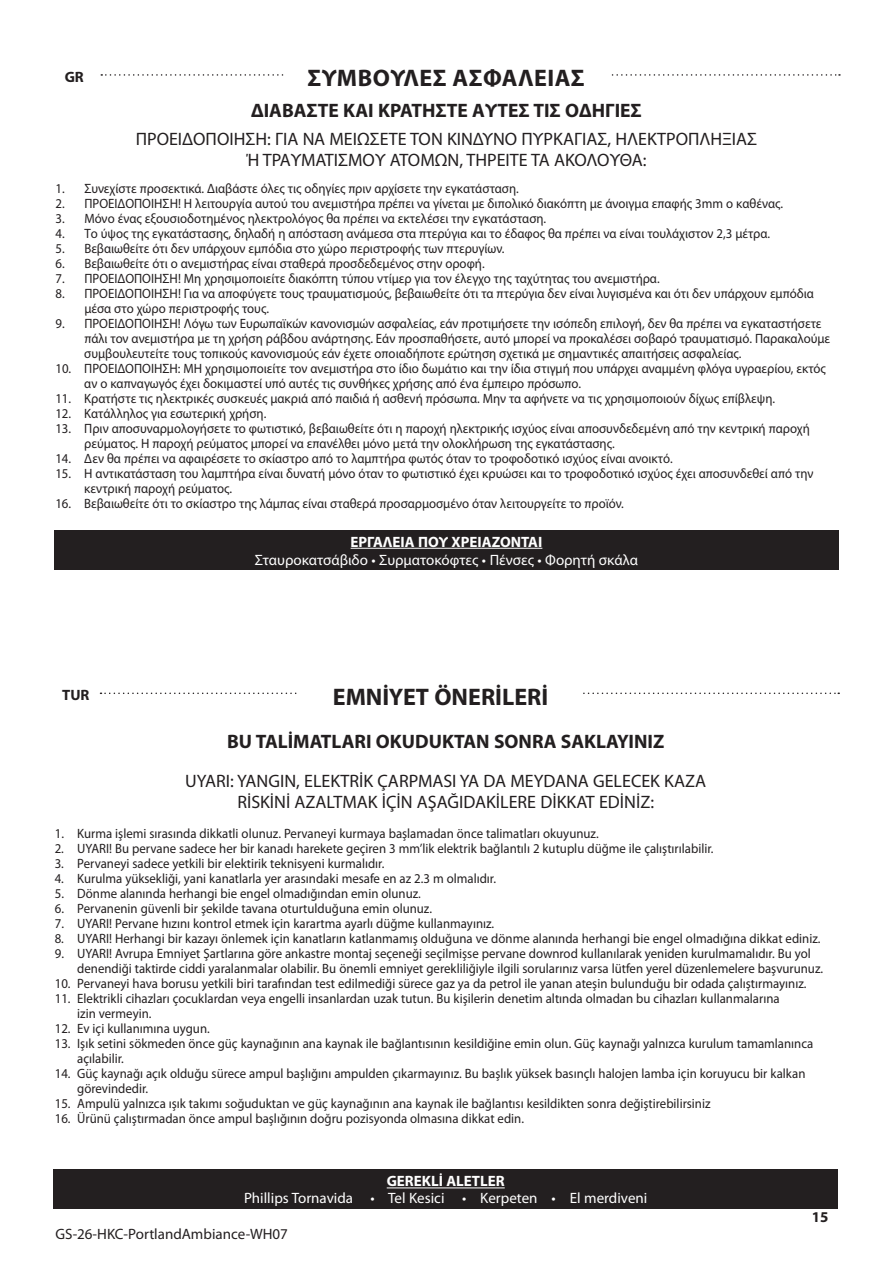
<style>
.page{position:relative;width:893px;height:1263px;background:#fff}
.page>*{position:absolute;margin:0;border:0;box-sizing:border-box;transform-origin:0 0}
.t1{font:700 24px "Myriad Pro";letter-spacing:.02em;color:#231f20}
.t2{font:700 24px "Myriad Pro";color:#231f20}
.t3{font:700 19.5px "Myriad Pro";color:#231f20}
.t4{font:18px/21px "Myriad Pro";color:#231f20;text-align:center}
.t5{font:15px "Myriad Pro";color:#fff}
.t6{font:700 15px "Myriad Pro";color:#fff}
.t7{font:15px "Myriad Pro";color:#231f20}
.t8{font:700 15px "Myriad Pro";color:#231f20}
.t9{font:13.5px/15px "Myriad Pro";color:#231f20;scale:.95 1}
</style>
<div class="page">
<div style="left:53px;top:1169px;width:785px;height:40px;background:#231f20"></div>
<hr style="left:387px;top:1187px;width:118px;height:1px;background:#fff">
<svg style="left:100px;top:692px;width:739px;height:2px"></svg>
<div style="left:299px;top:672px;width:283px;height:47px;background:#fff"></div>
<div style="left:54px;top:530px;width:785px;height:40px;background:#231f20"></div>
<hr style="left:351px;top:548px;width:191px;height:1px;background:#fff">
<svg style="left:101px;top:74px;width:739px;height:2px"></svg>
<div style="left:284px;top:54px;width:324px;height:46px;background:#fff"></div>
<p class="t8" style="left:65px;top:67px;width:21px">GR</p>
<h1 class="t1" style="left:308px;top:62px;width:279px">ΣΥΜΒΟΥΛΕΣ ΑΣΦΑΛΕΙΑΣ</h1>
<h2 class="t3" style="left:251px;top:97px;width:392px">ΔΙΑΒΑΣΤΕ ΚΑΙ ΚΡΑΤΗΣΤΕ ΑΥΤΕΣ ΤΙΣ ΟΔΗΓΙΕΣ</h2>
<h3 class="t4" style="left:136px;top:128px;width:623px">ΠΡΟΕΙΔΟΠΟΙΗΣΗ: ΓΙΑ ΝΑ ΜΕΙΩΣΕΤΕ ΤΟΝ ΚΙΝΔΥΝΟ ΠΥΡΚΑΓΙΑΣ, ΗΛΕΚΤΡΟΠΛΗΞΙΑΣ<br>Ή ΤΡΑΥΜΑΤΙΣΜΟΥ ΑΤΟΜΩΝ, ΤΗΡΕΙΤΕ ΤΑ ΑΚΟΛΟΥΘΑ:</h3>
<p class="t9" style="left:56px;top:181px;width:489px">1. Συνεχίστε προσεκτικά. Διαβάστε όλες τις οδηγίες πριν αρχίσετε την εγκατάσταση.</p>
<p class="t9" style="left:56px;top:196px;width:767px">2. ΠΡΟΕΙΔΟΠΟΙΗΣΗ! Η λειτουργία αυτού του ανεμιστήρα πρέπει να γίνεται με διπολικό διακόπτη με άνοιγμα επαφής 3mm ο καθένας.</p>
<p class="t9" style="left:56px;top:211px;width:518px">3. Μόνο ένας εξουσιοδοτημένος ηλεκτρολόγος θα πρέπει να εκτελέσει την εγκατάσταση.</p>
<p class="t9" style="left:56px;top:226px;width:754px">4. Το ύψος της εγκατάστασης, δηλαδή η απόσταση ανάμεσα στα πτερύγια και το έδαφος θα πρέπει να είναι τουλάχιστον 2,3 μέτρα.</p>
<p class="t9" style="left:56px;top:241px;width:474px">5. Βεβαιωθείτε ότι δεν υπάρχουν εμπόδια στο χώρο περιστροφής των πτερυγίων.</p>
<p class="t9" style="left:55px;top:256px;width:453px">6. Βεβαιωθείτε ότι ο ανεμιστήρας είναι σταθερά προσδεδεμένος στην οροφή.</p>
<p class="t9" style="left:55px;top:271px;width:637px">7. ΠΡΟΕΙΔΟΠΟΙΗΣΗ! Μη χρησιμοποιείτε διακόπτη τύπου ντίμερ για τον έλεγχο της ταχύτητας του ανεμιστήρα.</p>
<p class="t9" style="left:84px;top:286px;width:769px;text-indent:-29px">8. ΠΡΟΕΙΔΟΠΟΙΗΣΗ! Για να αποφύγετε τους τραυματισμούς, βεβαιωθείτε ότι τα πτερύγια δεν είναι λυγισμένα και ότι δεν υπάρχουν εμπόδια μέσα στο χώρο περιστροφής τους.</p>
<p class="t9" style="left:84px;top:316px;width:787px;text-indent:-29px">9. ΠΡΟΕΙΔΟΠΟΙΗΣΗ! Λόγω των Ευρωπαϊκών κανονισμών ασφαλείας, εάν προτιμήσετε την ισόπεδη επιλογή, δεν θα πρέπει να εγκαταστήσετε πάλι τον ανεμιστήρα με τη χρήση ράβδου ανάρτησης. Εάν προσπαθήσετε, αυτό μπορεί να προκαλέσει σοβαρό τραυματισμό. Παρακαλούμε συμβουλευτείτε τους τοπικούς κανονισμούς εάν έχετε οποιαδήποτε ερώτηση σχετικά με σημαντικές απαιτήσεις ασφαλείας.</p>
<p class="t9" style="left:84px;top:361px;width:782px;text-indent:-29px">10. ΠΡΟΕΙΔΟΠΟΙΗΣΗ: ΜΗ χρησιμοποιείτε τον ανεμιστήρα στο ίδιο δωμάτιο και την ίδια στιγμή που υπάρχει αναμμένη φλόγα υγραερίου, εκτός αν ο καπναγωγός έχει δοκιμαστεί υπό αυτές τις συνθήκες χρήσης από ένα έμπειρο πρόσωπο.</p>
<p class="t9" style="left:55px;top:391px;width:759px">11. Κρατήστε τις ηλεκτρικές συσκευές μακριά από παιδιά ή ασθενή πρόσωπα. Μην τα αφήνετε να τις χρησιμοποιούν δίχως επίβλεψη.</p>
<p class="t9" style="left:55px;top:406px;width:224px">12. Κατάλληλος για εσωτερική χρήση.</p>
<p class="t9" style="left:84px;top:421px;width:765px;text-indent:-29px">13. Πριν αποσυναρμολογήσετε το φωτιστικό, βεβαιωθείτε ότι η παροχή ηλεκτρικής ισχύος είναι αποσυνδεδεμένη από την κεντρική παροχή ρεύματος. Η παροχή ρεύματος μπορεί να επανέλθει μόνο μετά την ολοκλήρωση της εγκατάστασης.</p>
<p class="t9" style="left:55px;top:451px;width:651px">14. Δεν θα πρέπει να αφαιρέσετε το σκίαστρο από το λαμπτήρα φωτός όταν το τροφοδοτικό ισχύος είναι ανοικτό.</p>
<p class="t9" style="left:84px;top:466px;width:769px;text-indent:-29px">15. Η αντικατάσταση του λαμπτήρα είναι δυνατή μόνο όταν το φωτιστικό έχει κρυώσει και το τροφοδοτικό ισχύος έχει αποσυνδεθεί από την κεντρική παροχή ρεύματος.</p>
<p class="t9" style="left:55px;top:496px;width:600px">16. Βεβαιωθείτε ότι το σκίαστρο της λάμπας είναι σταθερά προσαρμοσμένο όταν λειτουργείτε το προϊόν.</p>
<p class="t8" style="left:62px;top:685px;width:29px">TUR</p>
<p class="t6" style="left:351px;top:532px;width:193px">ΕΡΓΑΛΕΙΑ ΠΟΥ ΧΡΕΙΑΖΟΝΤΑΙ</p>
<p class="t5" style="left:255px;top:550px;width:385px">Σταυροκατσάβιδο • Συρματοκόφτες • Πένσες • Φορητή σκάλα</p>
<h1 class="t2" style="left:333px;top:681px;width:217px">EMNİYET ÖNERİLERİ</h1>
<h2 class="t3" style="left:227px;top:729px;width:439px">BU TALİMATLARI OKUDUKTAN SONRA SAKLAYINIZ</h2>
<h3 class="t4" style="left:185px;top:770px;width:522px">UYARI: YANGIN, ELEKTRİK ÇARPMASI YA DA MEYDANA GELECEK KAZA<br>RİSKİNİ AZALTMAK İÇİN AŞAĞIDAKİLERE DİKKAT EDİNİZ:</h3>
<p class="t9" style="left:55px;top:825px;width:574px">1. Kurma işlemi sırasında dikkatli olunuz. Pervaneyi kurmaya başlamadan önce talimatları okuyunuz.</p>
<p class="t9" style="left:55px;top:840px;width:695px">2. UYARI! Bu pervane sadece her bir kanadı harekete geçiren 3 mm’lik elektrik bağlantılı 2 kutuplu düğme ile çalıştırılabilir.</p>
<p class="t9" style="left:55px;top:855px;width:349px">3. Pervaneyi sadece yetkili bir elektirik teknisyeni kurmalıdır.</p>
<p class="t9" style="left:55px;top:870px;width:466px">4. Kurulma yüksekliği, yani kanatlarla yer arasındaki mesafe en az 2.3 m olmalıdır.</p>
<p class="t9" style="left:55px;top:885px;width:387px">5. Dönme alanında herhangi bie engel olmadığından emin olunuz.</p>
<p class="t9" style="left:55px;top:900px;width:399px">6. Pervanenin güvenli bir şekilde tavana oturtulduğuna emin olunuz.</p>
<p class="t9" style="left:55px;top:915px;width:464px">7. UYARI! Pervane hızını kontrol etmek için karartma ayarlı düğme kullanmayınız.</p>
<p class="t9" style="left:55px;top:930px;width:808px">8. UYARI! Herhangi bir kazayı önlemek için kanatların katlanmamış olduğuna ve dönme alanında herhangi bie engel olmadığına dikkat ediniz.</p>
<p class="t9" style="left:77px;top:945px;width:787px;text-indent:-22px">9. UYARI! Avrupa Emniyet Şartlarına göre ankastre montaj seçeneği seçilmişse pervane downrod kullanılarak yeniden kurulmamalıdır. Bu yol denendiği taktirde ciddi yaralanmalar olabilir. Bu önemli emniyet gerekliliğiyle ilgili sorularınız varsa lütfen yerel düzenlemelere başvurunuz.</p>
<p class="t9" style="left:55px;top:975px;width:793px">10. Pervaneyi hava borusu yetkili biri tarafından test edilmediği sürece gaz ya da petrol ile yanan ateşin bulunduğu bir odada çalıştırmayınız.</p>
<p class="t9" style="left:77px;top:990px;width:741px;text-indent:-22px">11. Elektrikli cihazları çocuklardan veya engelli insanlardan uzak tutun. Bu kişilerin denetim altında olmadan bu cihazları kullanmalarına izin vermeyin.</p>
<p class="t9" style="left:55px;top:1020px;width:165px">12. Ev içi kullanımına uygun.</p>
<p class="t9" style="left:77px;top:1035px;width:776px;text-indent:-22px">13. Işık setini sökmeden önce güç kaynağının ana kaynak ile bağlantısının kesildiğine emin olun. Güç kaynağı yalnızca kurulum tamamlanınca açılabilir.</p>
<p class="t9" style="left:77px;top:1065px;width:768px;text-indent:-22px">14. Güç kaynağı açık olduğu sürece ampul başlığını ampulden çıkarmayınız. Bu başlık yüksek basınçlı halojen lamba için koruyucu bir kalkan görevindedir.</p>
<p class="t9" style="left:55px;top:1095px;width:692px">15. Ampulü yalnızca ışık takımı soğuduktan ve güç kaynağının ana kaynak ile bağlantısı kesildikten sonra değiştirebilirsiniz</p>
<p class="t9" style="left:55px;top:1110px;width:495px">16. Ürünü çalıştırmadan önce ampul başlığının doğru pozisyonda olmasına dikkat edin.</p>
<p class="t6" style="left:387px;top:1171px;width:120px">GEREKLİ ALETLER</p>
<p class="t5" style="left:244px;top:1188px;width:405px">Phillips Tornavida • Tel Kesici • Kerpeten • El merdiveni</p>
<p class="t7" style="left:56px;top:1224px;width:234px">GS-26-HKC-PortlandAmbiance-WH07</p>
<p class="t8" style="left:812px;top:1207px;width:17px">15</p>
</div>
